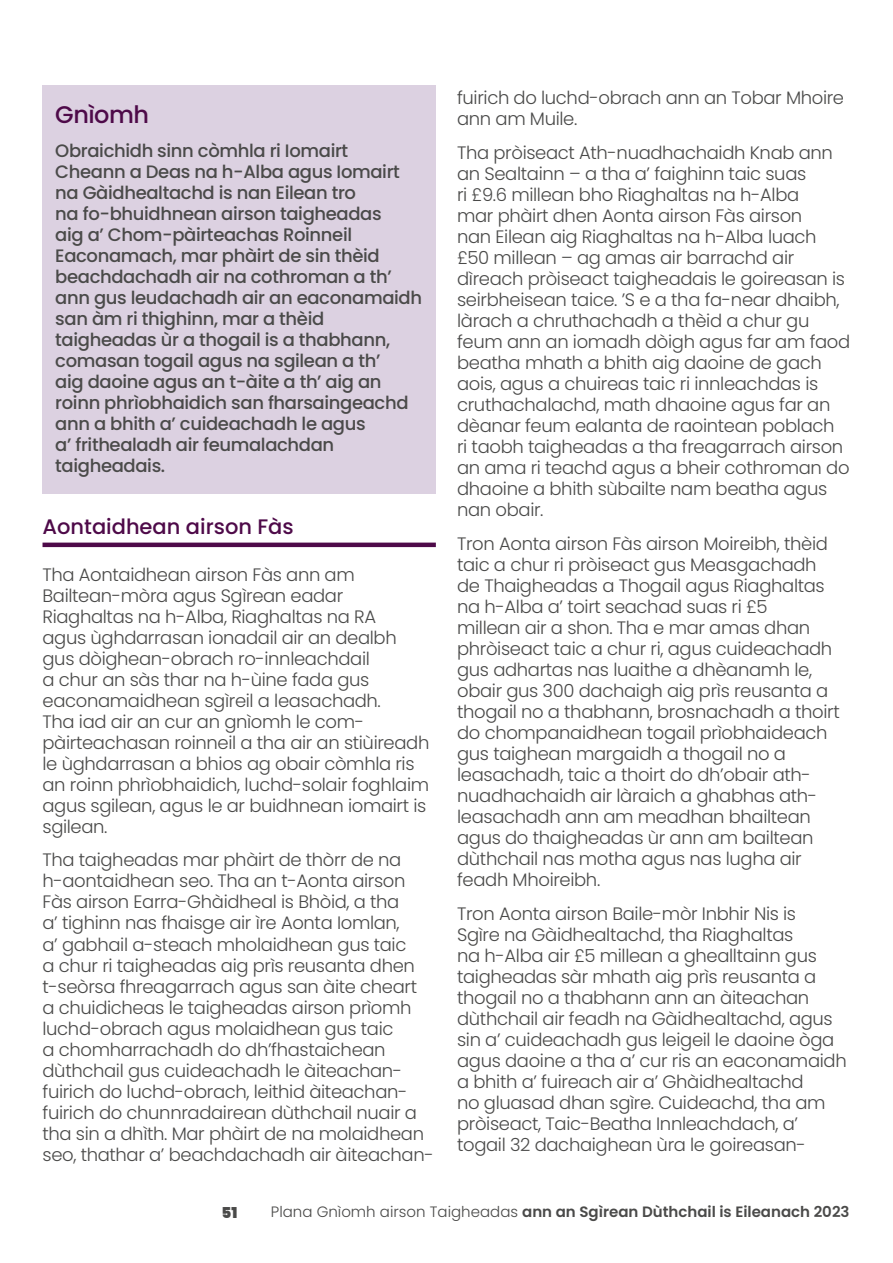
<style>
.page{position:relative;width:893px;height:1263px;background:#fff}
.page>*{position:absolute;margin:0;border:0;box-sizing:border-box;transform-origin:0 0}
.t1{font:500 24px "Poppins";letter-spacing:-.02em;color:#4e0a49}
.t2{font:500 21px "Poppins";color:#4e0a49}
.t3{font:300 18px/21px "Poppins";letter-spacing:-.02em;color:#4a4a49}
.t4{font:500 18px/21px "Poppins";letter-spacing:-.02em;color:#4a4a49}
.t5{font:600 15px "Poppins";color:#4a4a49}
.t6{font:900 15px "Poppins";color:#4a4a49}
.s1{font-weight:300}
</style>
<div class="page">
<hr style="left:43px;top:543px;width:393px;height:4px;background:#4e0a49">
<div style="left:43px;top:85px;width:393px;height:408px;background:#dcd1e1"></div>
<h1 class="t1" style="left:55px;top:101px;width:95px">Gnìomh</h1>
<p class="t4" style="left:55px;top:140px;width:368px">Obraichidh sinn còmhla ri Iomairt Cheann a Deas na h-Alba agus Iomairt na Gàidhealtachd is nan Eilean tro<br>na fo-bhuidhnean airson taigheadas<br>aig a’ Chom-pàirteachas Roinneil Eaconamach, mar phàirt de sin thèid beachdachadh air na cothroman a th’ ann gus leudachadh air an eaconamaidh san àm ri thighinn, mar a thèid taigheadas ùr a thogail is a thabhann, comasan togail agus na sgilean a th’<br>aig daoine agus an t-àite a th’ aig an roinn phrìobhaidich san fharsaingeachd ann a bhith a’ cuideachadh le agus<br>a’ frithealadh air feumalachdan taigheadais.</p>
<p class="t2" style="left:43px;top:514px;width:253px">Aontaidhean airson Fàs</p>
<p class="t3" style="left:43px;top:564px;width:388px">Tha Aontaidhean airson Fàs ann am Bailtean-mòra agus Sgìrean eadar Riaghaltas na h-Alba, Riaghaltas na RA<br>agus ùghdarrasan ionadail air an dealbh gus dòighean-obrach ro-innleachdail<br>a chur an sàs thar na h-ùine fada gus eaconamaidhean sgìreil a leasachadh.<br>Tha iad air an cur an gnìomh le com&shy;pàirteachasan roinneil a tha air an stiùireadh le ùghdarrasan a bhios ag obair còmhla ris an roinn phrìobhaidich, luchd-solair foghlaim agus sgilean, agus le ar buidhnean iomairt is sgilean.</p>
<p class="t3" style="left:43px;top:850px;width:393px">Tha taigheadas mar phàirt de thòrr de na h-aontaidhean seo. Tha an t-Aonta airson Fàs airson Earra-Ghàidheal is Bhòid, a tha<br>a’ tighinn nas fhaisge air ìre Aonta Iomlan,<br>a’ gabhail a-steach mholaidhean gus taic<br>a chur ri taigheadas aig prìs reusanta dhen t-seòrsa fhreagarrach agus san àite cheart a chuidicheas le taigheadas airson prìomh luchd-obrach agus molaidhean gus taic<br>a chomharrachadh do dh’fhastaichean dùthchail gus cuideachadh le àiteachan&shy;fuirich do luchd-obrach, leithid àiteachan&shy;fuirich do chunnradairean dùthchail nuair a tha sin a dhìth. Mar phàirt de na molaidhean seo, thathar a’ beachdachadh air àiteachan-</p>
<p class="t3" style="left:457px;top:87px;width:388px">fuirich do luchd-obrach ann an Tobar Mhoire ann am Muile.</p>
<p class="t3" style="left:457px;top:142px;width:395px">Tha pròiseact Ath-nuadhachaidh Knab ann an Sealtainn – a tha a’ faighinn taic suas<br>ri £9.6 millean bho Riaghaltas na h-Alba<br>mar phàirt dhen Aonta airson Fàs airson<br>nan Eilean aig Riaghaltas na h-Alba luach £50 millean – ag amas air barrachd air dìreach pròiseact taigheadais le goireasan is seirbheisean taice. ’S e a tha fa-near dhaibh, làrach a chruthachadh a thèid a chur gu feum ann an iomadh dòigh agus far am faod beatha mhath a bhith aig daoine de gach aois, agus a chuireas taic ri innleachdas is cruthachalachd, math dhaoine agus far an dèanar feum ealanta de raointean poblach<br>ri taobh taigheadas a tha freagarrach airson an ama ri teachd agus a bheir cothroman do dhaoine a bhith sùbailte nam beatha agus nan obair.</p>
<p class="t3" style="left:457px;top:533px;width:384px">Tron Aonta airson Fàs airson Moireibh, thèid taic a chur ri pròiseact gus Measgachadh de Thaigheadas a Thogail agus Riaghaltas na h-Alba a’ toirt seachad suas ri £5<br>millean air a shon. Tha e mar amas dhan phròiseact taic a chur ri, agus cuideachadh gus adhartas nas luaithe a dhèanamh le, obair gus 300 dachaigh aig prìs reusanta a thogail no a thabhann, brosnachadh a thoirt do chompanaidhean togail prìobhaideach gus taighean margaidh a thogail no a leasachadh, taic a thoirt do dh’obair ath&shy;nuadhachaidh air làraich a ghabhas ath&shy;leasachadh ann am meadhan bhailtean agus do thaigheadas ùr ann am bailtean dùthchail nas motha agus nas lugha air feadh Mhoireibh.</p>
<p class="t3" style="left:457px;top:903px;width:391px">Tron Aonta airson Baile-mòr Inbhir Nis is<br>Sgìre na Gàidhealtachd, tha Riaghaltas<br>na h-Alba air £5 millean a ghealltainn gus taigheadas sàr mhath aig prìs reusanta a thogail no a thabhann ann an àiteachan dùthchail air feadh na Gàidhealtachd, agus sin a’ cuideachadh gus leigeil le daoine òga agus daoine a tha a’ cur ris an eaconamaidh a bhith a’ fuireach air a’ Ghàidhealtachd<br>no gluasad dhan sgìre. Cuideachd, tha am pròiseact, Taic-Beatha Innleachdach, a’ togail 32 dachaighean ùra le goireasan-</p>
<p class="t6" style="left:222px;top:1204px;width:17px">51</p>
<p class="t5" style="left:271px;top:1203px;width:580px"><span class="s1">Plana Gnìomh airson Taigheadas</span> ann an Sgìrean Dùthchail is Eileanach 2023</p>
</div>
